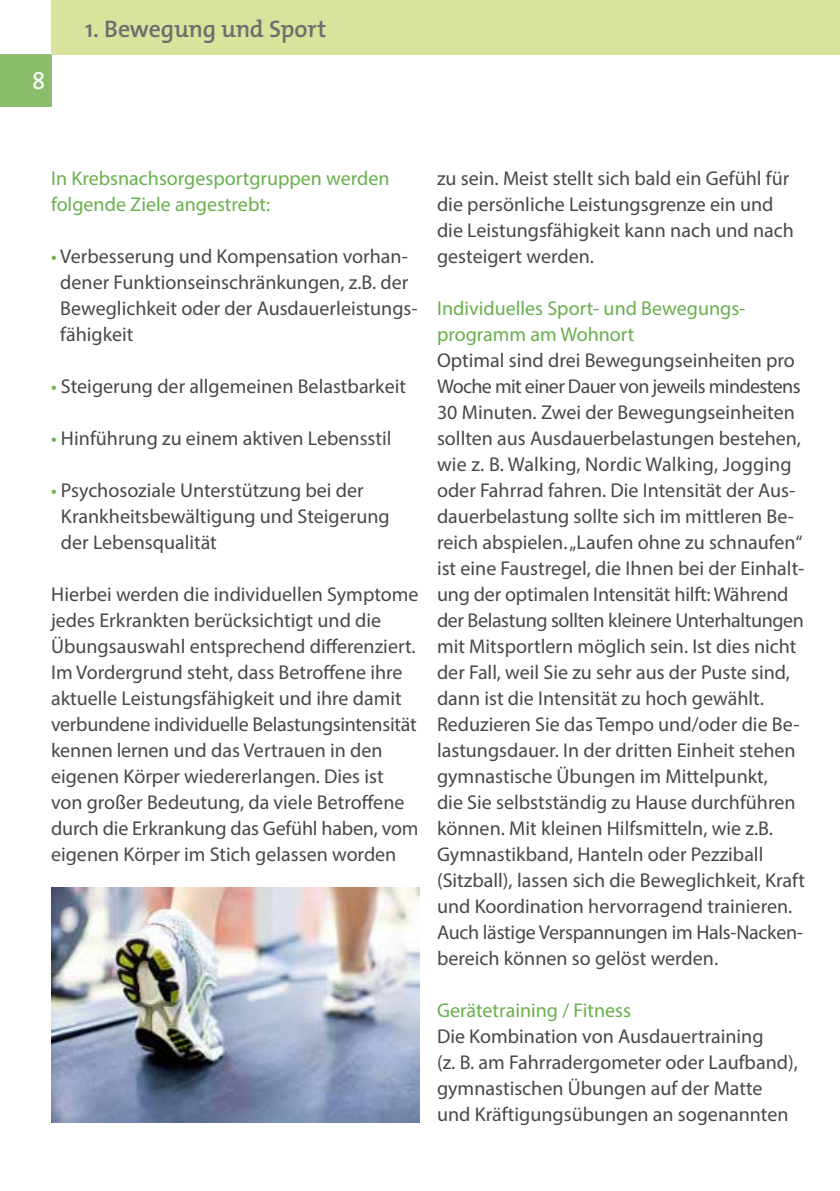
<style>
.page{position:relative;width:840px;height:1191px;background:#fff}
.page>*{position:absolute;margin:0;border:0;box-sizing:border-box;transform-origin:0 0}
.t1{font:600 24px "The Mix";letter-spacing:-.01em;color:#6e6e6e}
.t2{font:24px "The Mix Plain";color:#fff}
.t3{font:20px/26px "Myriad Pro";color:#484847}
.t4{font:20px/26px "Myriad Pro";color:#68b04d}
.s1{color:#68b04d}
</style>
<div class="page">
<div style="left:0;top:55px;width:51px;height:52px;background:#8abd6c"></div>
<div style="left:51px;top:0;width:788px;height:55px;background:#d9e39c"></div>
<img style="left:51px;top:887px;width:369px;height:235px">
<p class="t2" style="left:32px;top:61px;width:15px">8</p>
<p class="t1" style="left:85px;top:9px;width:242px">1. Bewegung und Sport</p>
<p class="t4" style="left:51px;top:165px;width:340px">In Krebsnachsorgesportgruppen werden folgende Ziele angestrebt:</p>
<p class="t3" style="left:60px;top:243px;width:359px;text-indent:-9px"><span class="s1">•</span> Verbesserung und Kompensation vorhan&shy;dener Funktionseinschränkungen, z.B. der Beweglichkeit oder der Ausdauerleistungs&shy;fähigkeit</p>
<p class="t3" style="left:51px;top:373px;width:356px"><span class="s1">•</span> Steigerung der allgemeinen Belastbarkeit</p>
<p class="t3" style="left:51px;top:425px;width:342px"><span class="s1">•</span> Hinführung zu einem aktiven Lebensstil</p>
<p class="t3" style="left:61px;top:477px;width:330px;text-indent:-10px"><span class="s1">•</span> Psychosoziale Unterstützung bei der<br>Krankheitsbewältigung und Steigerung der Lebensqualität</p>
<p class="t3" style="left:51px;top:581px;width:369px">Hierbei werden die individuellen Symptome jedes Erkrankten berücksichtigt und die Übungsauswahl entsprechend differenziert.<br>Im Vordergrund steht, dass Betroffene ihre aktuelle Leistungsfähigkeit und ihre damit verbundene individuelle Belastungsintensität kennen lernen und das Vertrauen in den eigenen Körper wiedererlangen. Dies ist von großer Bedeutung, da viele Betroffene durch die Erkrankung das Gefühl haben, vom eigenen Körper im Stich gelassen worden</p>
<p class="t3" style="left:437px;top:165px;width:358px">zu sein. Meist stellt sich bald ein Gefühl für die persönliche Leistungsgrenze ein und die Leistungsfähigkeit kann nach und nach gesteigert werden.</p>
<p class="t4" style="left:437px;top:295px;width:310px">Individuelles Sport- und Bewegungs&shy;programm am Wohnort</p>
<p class="t3" style="left:437px;top:347px;width:369px">Optimal sind drei Bewegungseinheiten pro Woche mit einer Dauer von jeweils mindestens 30 Minuten. Zwei der Bewegungseinheiten sollten aus Ausdauerbelastungen bestehen, wie z. B. Walking, Nordic Walking, Jogging oder Fahrrad fahren. Die Intensität der Aus&shy;dauerbelastung sollte sich im mittleren Be&shy;reich abspielen. „Laufen ohne zu schnaufen“ ist eine Faustregel, die Ihnen bei der Einhalt&shy;ung der optimalen Intensität hilft: Während der Belastung sollten kleinere Unterhaltungen mit Mitsportlern möglich sein. Ist dies nicht der Fall, weil Sie zu sehr aus der Puste sind, dann ist die Intensität zu hoch gewählt.<br>Reduzieren Sie das Tempo und/oder die Be&shy;lastungsdauer. In der dritten Einheit stehen gymnastische Übungen im Mittelpunkt,<br>die Sie selbstständig zu Hause durchführen können. Mit kleinen Hilfsmitteln, wie z.B.<br>Gymnastikband, Hanteln oder Pezziball (Sitzball), lassen sich die Beweglichkeit, Kraft und Koordination hervorragend trainieren.<br>Auch lästige Verspannungen im Hals-Nacken&shy;bereich können so gelöst werden.</p>
<p class="t4" style="left:437px;top:997px;width:195px">Gerätetraining / Fitness</p>
<p class="t3" style="left:437px;top:1023px;width:362px">Die Kombination von Ausdauertraining<br>(z. B. am Fahrradergometer oder Laufband), gymnastischen Übungen auf der Matte und Kräftigungsübungen an sogenannten</p>
</div>
